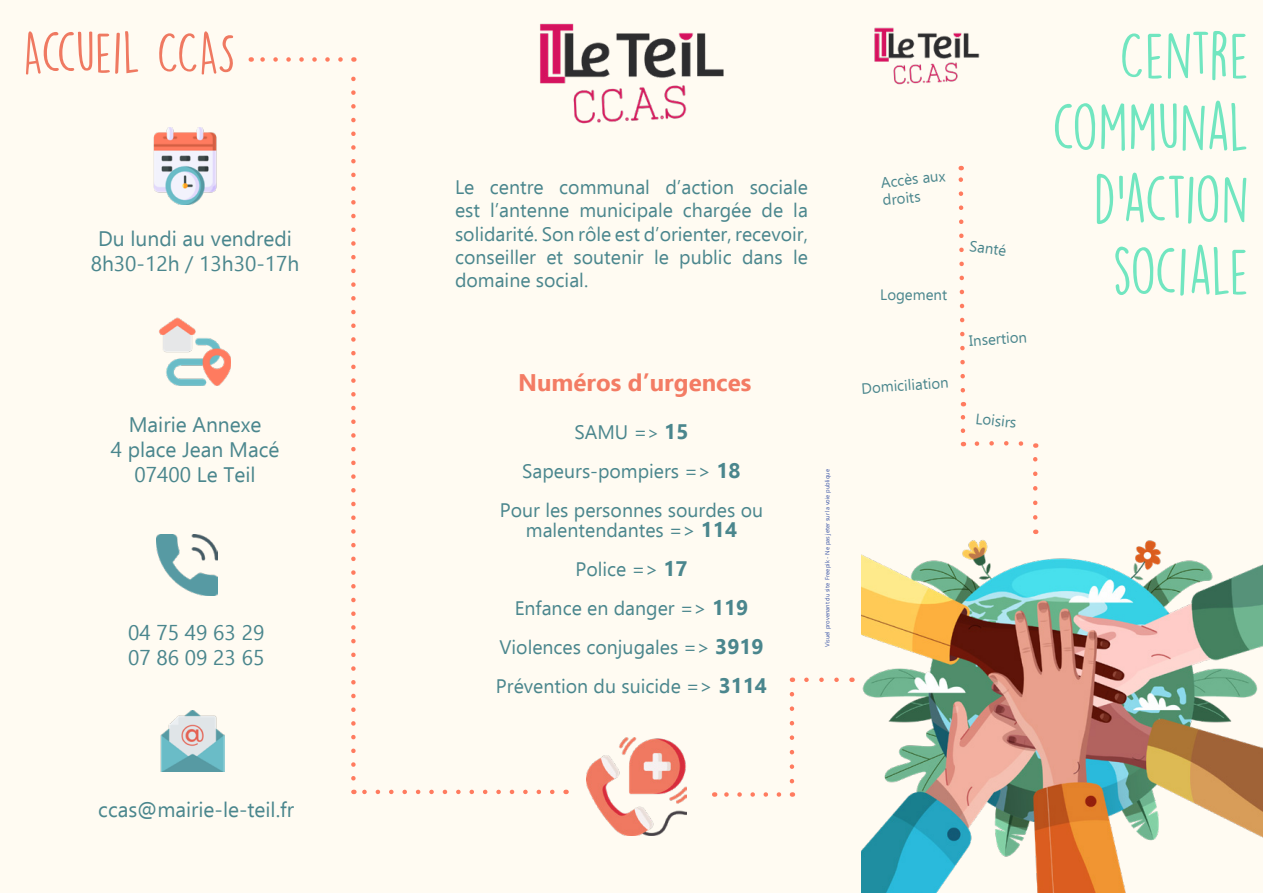
<style>
.page{position:relative;width:1263px;height:893px;background:#fffbf2}
.page>*{position:absolute;margin:0;border:0;box-sizing:border-box;transform-origin:0 0}
.t1{font:60px/72px "DK Lemon Yellow Sun";letter-spacing:-.025em;color:#71e6c0;text-align:right}
.t2{font:52.5px "DK Lemon Yellow Sun";letter-spacing:-.025em;color:#ef7961}
.t3{font:700 24px "Ebrima";color:#f37c64}
.t4{font:21px "Ebrima";color:#4a868d}
.t5{font:19.5px/23.4px "Ebrima";color:#4a868d;text-align:justify}
.t6{font:15px "Ebrima";color:#4a868d}
.t7{font:6px "Ebrima";color:#425ba9}
.s1{font-size:18px}
.s2{font-weight:700;font-size:21px}
</style>
<div class="page">
<svg style="left:958px;top:166px;width:79px;height:368px"></svg>
<img style="left:861px;top:540px;width:402px;height:353px">
<img style="left:874px;top:27px;width:106px;height:58px">
<svg style="left:362px;top:790px;width:190px;height:4px"></svg>
<svg style="left:351px;top:57px;width:5px;height:721px"></svg>
<svg style="left:251px;top:57px;width:90px;height:5px"></svg>
<img style="left:540px;top:23px;width:184px;height:101px">
<img style="left:587px;top:737px;width:99px;height:98px">
<svg style="left:714px;top:677px;width:138px;height:120px"></svg>
<img style="left:157px;top:534px;width:61px;height:61px">
<img style="left:161px;top:710px;width:63px;height:61px">
<img style="left:159px;top:317px;width:72px;height:69px">
<img style="left:153px;top:128px;width:64px;height:76px">
<p class="t2" style="left:23px;top:21px;width:214px">Accueil CCAS</p>
<p class="t4" style="left:98px;top:223px;width:195px">Du lundi au vendredi</p>
<p class="t4" style="left:91px;top:248px;width:210px">8h30-12h / 13h30-17h</p>
<p class="t4" style="left:129px;top:409px;width:134px">Mairie Annexe</p>
<p class="t4" style="left:111px;top:434px;width:170px">4 place Jean Macé</p>
<p class="t4" style="left:134px;top:459px;width:123px">07400 Le Teil</p>
<p class="t4" style="left:128px;top:617px;width:138px">04 75 49 63 29</p>
<p class="t4" style="left:128px;top:642px;width:138px">07 86 09 23 65</p>
<p class="t4" style="left:98px;top:794px;width:197px">ccas@mairie-le-teil.fr</p>
<p class="t5" style="left:455px;top:175px;width:354px">Le centre communal d’action sociale est l’antenne municipale chargée de la solidarité. Son rôle est d’orienter, recevoir, conseiller et soutenir le public dans le domaine social.</p>
<p class="t3" style="left:518px;top:363px;width:235px">Numéros d’urgences</p>
<p class="t5" style="left:574px;top:420px;width:115px">SAMU =<span class="s1">&gt;</span> <span class="s2">15</span></p>
<p class="t5" style="left:522px;top:459px;width:220px">Sapeurs-pompiers =&gt; <span class="s2">18</span></p>
<p class="t5" style="left:500px;top:500px;width:265px;line-height:19.5px;text-align:center">Pour les personnes sourdes ou malentendantes =&gt; <span class="s2">114</span></p>
<p class="t5" style="left:575px;top:556px;width:114px">Police =&gt; <span class="s2">17</span></p>
<p class="t5" style="left:515px;top:595px;width:235px">Enfance en danger =&gt; <span class="s2">119</span></p>
<p class="t5" style="left:499px;top:634px;width:266px">Violences conjugales =&gt; <span class="s2">3919</span></p>
<p class="t5" style="left:496px;top:673px;width:273px">Prévention du suicide =&gt; <span class="s2">3114</span></p>
<p class="t7" style="left:823px;top:647px;width:179px;rotate:-90deg">Visuel provenant du site Freepik - Ne pas jeter sur la voie publique</p>
<p class="t6" style="left:880px;top:171px;width:66px;rotate:-6deg">Accès aux</p>
<p class="t6" style="left:881px;top:189px;width:39px;rotate:-6deg">droits</p>
<p class="t6" style="left:880px;top:283px;width:68px">Logement</p>
<p class="t6" style="left:861px;top:377px;width:89px;rotate:-4deg">Domiciliation</p>
<p class="t6" style="left:971px;top:235px;width:39px;rotate:8deg">Santé</p>
<p class="t6" style="left:968px;top:330px;width:59px;rotate:-4deg">Insertion</p>
<p class="t6" style="left:977px;top:407px;width:43px;rotate:6deg">Loisirs</p>
<p class="t1" style="left:1052px;top:19px;width:199px">Centre communal d’action sociale</p>
</div>
